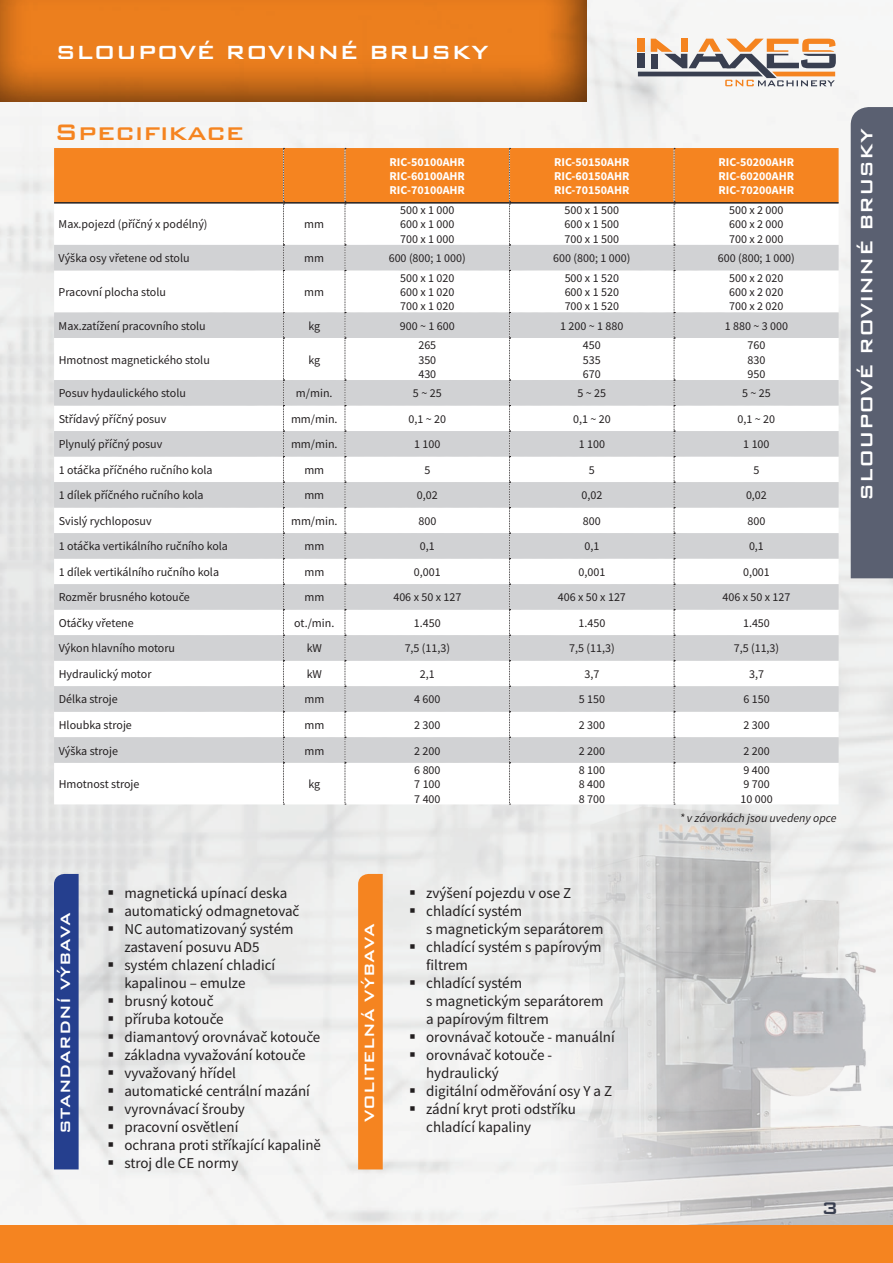
<style>
.page{position:relative;width:893px;height:1263px;background:#fff}
.page>*{position:absolute;margin:0;border:0;box-sizing:border-box;transform-origin:0 0}
.t1{font:30px "Bank Gothic Md EU";color:#f58420}
.t2{font:25.5px "Bank Gothic Md EU";color:#fff}
.t3{font:22.5px "Bank Gothic Md EU";color:#393f50}
.t4{font:21.9px "Bank Gothic Md EU";color:#fff}
.t5{font:18px "Bank Gothic Md EU";color:#fff}
.t6{font:15px/18px "Source Sans Pro";color:#231f20}
.t7{font:12px/14.4px "Source Sans Pro";color:#231f20;text-align:justify}
.t8{font:700 12px/14.4px "Source Sans Pro";color:#fff;text-align:justify}
.t9{font:italic 12px "Source Sans Pro";color:#231f20}
</style>
<div class="page">
<img style="left:0;top:0;width:893px;height:1225px">
<div style="left:0;top:1225px;width:893px;height:38px;background:#f58420"></div>
<div style="left:0;top:0;width:587px;height:104px;background:#231f20;opacity:.7"></div>
<svg style="left:638px;top:39px;width:198px;height:47px"></svg>
<div style="left:851px;top:107px;width:42px;height:471px;background:#5a6071"></div>
<svg style="left:54px;top:148px;width:785px;height:657px"></svg>
<div style="left:54px;top:874px;width:25px;height:295px;background:#253f8e"></div>
<svg style="left:358px;top:874px;width:25px;height:295px;background:#f48523"></svg>
<h2 class="t2" style="left:56px;top:39px;width:434px">SLOUPOVÉ ROVINNÉ BRUSKY</h2>
<h1 class="t1" style="left:54px;top:116px;width:191px">Specifikace</h1>
<p class="t7" style="left:59px;top:217px;width:150px">Max.pojezd (příčný x podélný)</p>
<p class="t7" style="left:304px;top:217px;width:21px">mm</p>
<p class="t8" style="left:389px;top:154px;width:77px">RIC-50100AHR RIC-60100AHR RIC-70100AHR</p>
<p class="t8" style="left:554px;top:154px;width:77px">RIC-50150AHR RIC-60150AHR RIC-70150AHR</p>
<p class="t8" style="left:719px;top:154px;width:77px">RIC-50200AHR RIC-60200AHR RIC-70200AHR</p>
<p class="t7" style="left:400px;top:203px;width:56px">500 x 1 000<br>600 x 1 000<br>700 x 1 000</p>
<p class="t7" style="left:565px;top:203px;width:56px">500 x 1 500<br>600 x 1 500<br>700 x 1 500</p>
<p class="t7" style="left:729px;top:203px;width:56px">500 x 2 000<br>600 x 2 000<br>700 x 2 000</p>
<p class="t7" style="left:59px;top:251px;width:133px">Výška osy vřetene od stolu</p>
<p class="t7" style="left:304px;top:251px;width:21px">mm</p>
<p class="t7" style="left:389px;top:251px;width:79px">600 (800; 1 000)</p>
<p class="t7" style="left:553px;top:251px;width:79px">600 (800; 1 000)</p>
<p class="t7" style="left:718px;top:251px;width:79px">600 (800; 1 000)</p>
<p class="t7" style="left:59px;top:285px;width:109px">Pracovní plocha stolu</p>
<p class="t7" style="left:304px;top:285px;width:21px">mm</p>
<p class="t7" style="left:400px;top:270px;width:56px">500 x 1 020<br>600 x 1 020<br>700 x 1 020</p>
<p class="t7" style="left:565px;top:270px;width:56px">500 x 1 520<br>600 x 1 520<br>700 x 1 520</p>
<p class="t7" style="left:729px;top:270px;width:56px">500 x 2 020<br>600 x 2 020<br>700 x 2 020</p>
<p class="t7" style="left:59px;top:318px;width:149px">Max.zatížení pracovního stolu</p>
<p class="t7" style="left:308px;top:318px;width:13px">kg</p>
<p class="t7" style="left:400px;top:318px;width:56px">900 ~ 1 600</p>
<p class="t7" style="left:560px;top:318px;width:65px">1 200 ~ 1 880</p>
<p class="t7" style="left:725px;top:318px;width:65px">1 880 ~ 3 000</p>
<p class="t7" style="left:59px;top:352px;width:153px">Hmotnost magnetického stolu</p>
<p class="t7" style="left:308px;top:352px;width:13px">kg</p>
<p class="t7" style="left:418px;top:338px;width:19px">265<br>350<br>430</p>
<p class="t7" style="left:583px;top:338px;width:19px">450<br>535<br>670</p>
<p class="t7" style="left:747px;top:338px;width:19px">760<br>830<br>950</p>
<p class="t7" style="left:59px;top:386px;width:129px">Posuv hydaulického stolu</p>
<p class="t7" style="left:296px;top:386px;width:38px">m/min.</p>
<p class="t7" style="left:413px;top:386px;width:30px">5 ~ 25</p>
<p class="t7" style="left:577px;top:386px;width:30px">5 ~ 25</p>
<p class="t7" style="left:742px;top:386px;width:30px">5 ~ 25</p>
<p class="t7" style="left:59px;top:412px;width:109px">Střídavý příčný posuv</p>
<p class="t7" style="left:291px;top:412px;width:48px">mm/min.</p>
<p class="t7" style="left:408px;top:412px;width:39px">0,1 ~ 20</p>
<p class="t7" style="left:573px;top:412px;width:39px">0,1 ~ 20</p>
<p class="t7" style="left:738px;top:412px;width:39px">0,1 ~ 20</p>
<p class="t7" style="left:59px;top:437px;width:105px">Plynulý příčný posuv</p>
<p class="t7" style="left:291px;top:437px;width:48px">mm/min.</p>
<p class="t7" style="left:414px;top:437px;width:28px">1 100</p>
<p class="t7" style="left:579px;top:437px;width:28px">1 100</p>
<p class="t7" style="left:743px;top:437px;width:28px">1 100</p>
<p class="t7" style="left:59px;top:463px;width:155px">1 otáčka příčného ručního kola</p>
<p class="t7" style="left:304px;top:463px;width:21px">mm</p>
<p class="t7" style="left:424px;top:463px;width:7px">5</p>
<p class="t7" style="left:589px;top:463px;width:7px">5</p>
<p class="t7" style="left:753px;top:463px;width:7px">5</p>
<p class="t7" style="left:59px;top:488px;width:146px">1 dílek příčného ručního kola</p>
<p class="t7" style="left:304px;top:488px;width:21px">mm</p>
<p class="t7" style="left:417px;top:488px;width:22px">0,02</p>
<p class="t7" style="left:581px;top:488px;width:22px">0,02</p>
<p class="t7" style="left:746px;top:488px;width:22px">0,02</p>
<p class="t7" style="left:59px;top:514px;width:94px">Svislý rychloposuv</p>
<p class="t7" style="left:291px;top:514px;width:48px">mm/min.</p>
<p class="t7" style="left:418px;top:514px;width:19px">800</p>
<p class="t7" style="left:583px;top:514px;width:19px">800</p>
<p class="t7" style="left:747px;top:514px;width:19px">800</p>
<p class="t7" style="left:59px;top:539px;width:171px">1 otáčka vertikálního ručního kola</p>
<p class="t7" style="left:304px;top:539px;width:21px">mm</p>
<p class="t7" style="left:420px;top:539px;width:16px">0,1</p>
<p class="t7" style="left:584px;top:539px;width:16px">0,1</p>
<p class="t7" style="left:749px;top:539px;width:16px">0,1</p>
<p class="t7" style="left:59px;top:565px;width:162px">1 dílek vertikálního ručního kola</p>
<p class="t7" style="left:304px;top:565px;width:21px">mm</p>
<p class="t7" style="left:414px;top:565px;width:28px">0,001</p>
<p class="t7" style="left:578px;top:565px;width:28px">0,001</p>
<p class="t7" style="left:743px;top:565px;width:28px">0,001</p>
<p class="t7" style="left:59px;top:590px;width:133px">Rozměr brusného kotouče</p>
<p class="t7" style="left:304px;top:590px;width:21px">mm</p>
<p class="t7" style="left:393px;top:590px;width:70px">406 x 50 x 127</p>
<p class="t7" style="left:558px;top:590px;width:70px">406 x 50 x 127</p>
<p class="t7" style="left:722px;top:590px;width:70px">406 x 50 x 127</p>
<p class="t7" style="left:59px;top:616px;width:77px">Otáčky vřetene</p>
<p class="t7" style="left:294px;top:616px;width:42px">ot./min.</p>
<p class="t7" style="left:414px;top:616px;width:28px">1.450</p>
<p class="t7" style="left:578px;top:616px;width:28px">1.450</p>
<p class="t7" style="left:743px;top:616px;width:28px">1.450</p>
<p class="t7" style="left:59px;top:641px;width:118px">Výkon hlavního motoru</p>
<p class="t7" style="left:307px;top:641px;width:17px">kW</p>
<p class="t7" style="left:405px;top:641px;width:47px">7,5 (11,3)</p>
<p class="t7" style="left:569px;top:641px;width:47px">7,5 (11,3)</p>
<p class="t7" style="left:734px;top:641px;width:47px">7,5 (11,3)</p>
<p class="t7" style="left:59px;top:667px;width:94px">Hydraulický motor</p>
<p class="t7" style="left:307px;top:667px;width:17px">kW</p>
<p class="t7" style="left:420px;top:667px;width:16px">2,1</p>
<p class="t7" style="left:584px;top:667px;width:16px">3,7</p>
<p class="t7" style="left:749px;top:667px;width:16px">3,7</p>
<p class="t7" style="left:59px;top:692px;width:60px">Délka stroje</p>
<p class="t7" style="left:304px;top:692px;width:21px">mm</p>
<p class="t7" style="left:414px;top:692px;width:28px">4 600</p>
<p class="t7" style="left:579px;top:692px;width:28px">5 150</p>
<p class="t7" style="left:743px;top:692px;width:28px">6 150</p>
<p class="t7" style="left:59px;top:718px;width:75px">Hloubka stroje</p>
<p class="t7" style="left:304px;top:718px;width:21px">mm</p>
<p class="t7" style="left:414px;top:718px;width:28px">2 300</p>
<p class="t7" style="left:579px;top:718px;width:28px">2 300</p>
<p class="t7" style="left:743px;top:718px;width:28px">2 300</p>
<p class="t7" style="left:59px;top:743px;width:61px">Výška stroje</p>
<p class="t7" style="left:304px;top:743px;width:21px">mm</p>
<p class="t7" style="left:414px;top:743px;width:28px">2 200</p>
<p class="t7" style="left:579px;top:743px;width:28px">2 200</p>
<p class="t7" style="left:743px;top:743px;width:28px">2 200</p>
<p class="t7" style="left:59px;top:777px;width:82px">Hmotnost stroje</p>
<p class="t7" style="left:308px;top:777px;width:13px">kg</p>
<p class="t7" style="left:414px;top:763px;width:28px">6 800<br>7 100<br>7 400</p>
<p class="t7" style="left:579px;top:763px;width:28px">8 100<br>8 400<br>8 700</p>
<p class="t7" style="left:740px;top:763px;width:34px;text-align:left">9 400<br>9 700<br>10 000</p>
<p class="t9" style="left:680px;top:810px;width:158px">* v závorkách jsou uvedeny opce</p>
<h3 class="t4" style="left:855px;top:501px;width:374px;rotate:-90deg">SLOUPOVÉ ROVINNÉ BRUSKY</h3>
<p class="t6" style="left:107px;top:883px;width:181px">▪ magnetická upínací deska</p>
<p class="t6" style="left:107px;top:901px;width:194px">▪ automatický odmagnetovač</p>
<p class="t6" style="left:124px;top:919px;width:171px;text-indent:-17px">▪ NC automatizovaný systém zastavení posuvu AD5</p>
<p class="t6" style="left:124px;top:955px;width:152px;text-indent:-17px">▪ systém chlazení chladicí kapalinou – emulze</p>
<p class="t6" style="left:107px;top:991px;width:108px">▪ brusný kotouč</p>
<p class="t6" style="left:107px;top:1009px;width:118px">▪ příruba kotouče</p>
<p class="t6" style="left:107px;top:1027px;width:214px">▪ diamantový orovnávač kotouče</p>
<p class="t6" style="left:107px;top:1045px;width:200px">▪ základna vyvažování kotouče</p>
<p class="t6" style="left:107px;top:1063px;width:130px">▪ vyvažovaný hřídel</p>
<p class="t6" style="left:107px;top:1081px;width:204px">▪ automatické centrální mazání</p>
<p class="t6" style="left:107px;top:1099px;width:139px">▪ vyrovnávací šrouby</p>
<p class="t6" style="left:107px;top:1117px;width:133px">▪ pracovní osvětlení</p>
<p class="t6" style="left:107px;top:1135px;width:215px">▪ ochrana proti stříkající kapalině</p>
<p class="t6" style="left:107px;top:1153px;width:132px">▪ stroj dle CE normy</p>
<h3 class="t5" style="left:56px;top:1133px;width:223px;rotate:-90deg">STANDARDNÍ VÝBAVA</h3>
<h3 class="t5" style="left:360px;top:1122px;width:200px;rotate:-90deg">VOLITELNÁ VÝBAVA</h3>
<p class="t6" style="left:409px;top:883px;width:164px">▪ zvýšení pojezdu v ose Z</p>
<p class="t6" style="left:426px;top:901px;width:179px;text-indent:-17px">▪ chladící systém<br>s magnetickým separátorem</p>
<p class="t6" style="left:426px;top:937px;width:177px;text-indent:-17px">▪ chladící systém s papírovým filtrem</p>
<p class="t6" style="left:426px;top:973px;width:179px;text-indent:-17px">▪ chladící systém<br>s magnetickým separátorem a papírovým filtrem</p>
<p class="t6" style="left:409px;top:1027px;width:207px">▪ orovnávač kotouče - manuální</p>
<p class="t6" style="left:426px;top:1045px;width:127px;text-indent:-17px">▪ orovnávač kotouče - hydraulický</p>
<p class="t6" style="left:409px;top:1081px;width:205px">▪ digitální odměřování osy Y a Z</p>
<p class="t6" style="left:426px;top:1099px;width:151px;text-indent:-17px">▪ zádní kryt proti odstříku chladící kapaliny</p>
<h3 class="t3" style="left:822px;top:1196px;width:19px">3</h3>
</div>
